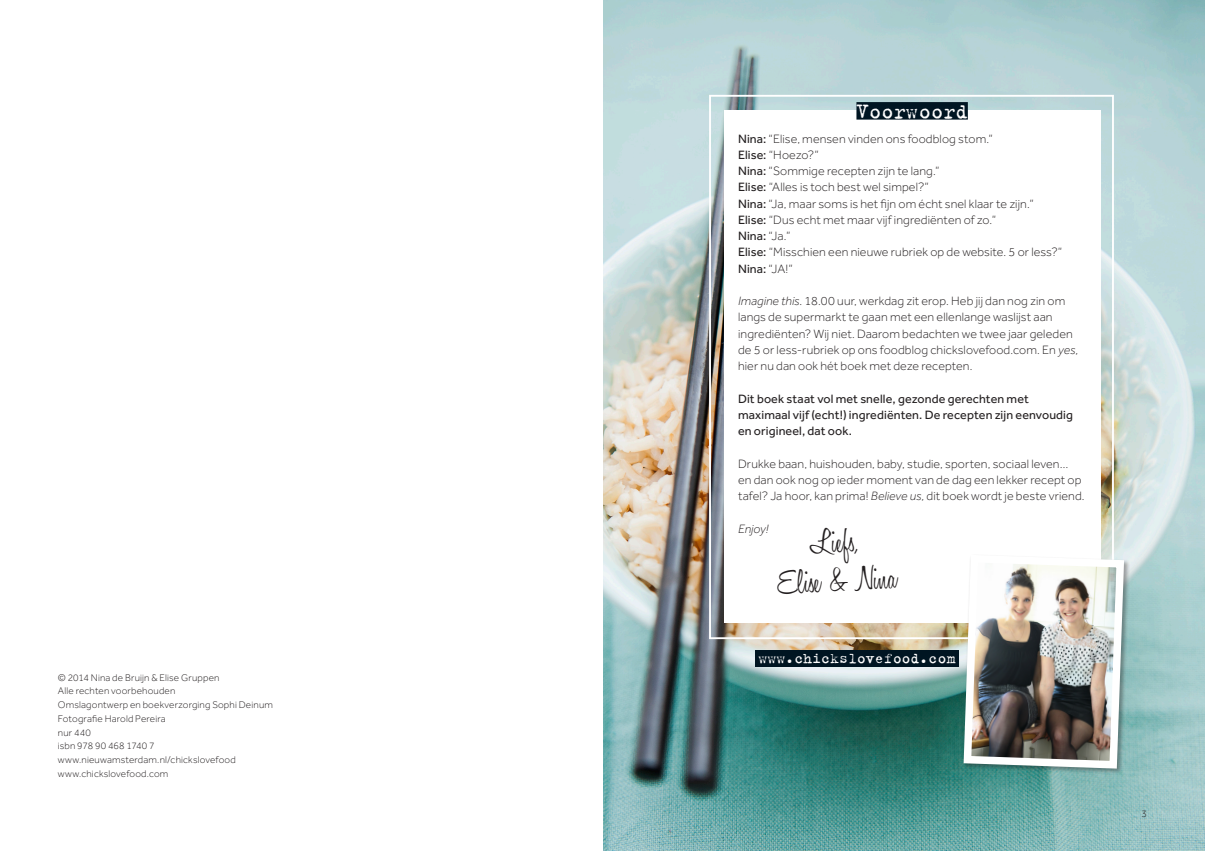
<style>
.page{position:relative;width:1205px;height:851px;background:#fff}
.page>*{position:absolute;margin:0;border:0;box-sizing:border-box;transform-origin:0 0}
._001_platte_tekt_reg{font:300 34.62px "Honey Script";color:#231f20}
._004_kaderkopje_trix{font:22.5px "Trixie";color:#fff}
.t1{font:16.25px "Trixie";color:#fff}
._002_platte_tekst_li{font:300 12.5px/16.2px "Effra";letter-spacing:.01em;color:#231f20}
._001_platte_tekt_reg-2{font:300 12.5px "Effra";letter-spacing:.005em;color:#231f20}
._001_platte_tekt_reg-3{font:12.5px/16.2px "Effra";letter-spacing:.01em;color:#231f20}
._002_platte_tekst_li-2{font:italic 300 12.5px "Effra";letter-spacing:.005em;color:#231f20}
.t2{font:300 10px "Effra";letter-spacing:.015em;color:#231f20}
.s1{font-weight:400}
.s2{font-weight:300}
.s3{font-style:italic}
</style>
<div class="page">
<img style="left:603px;top:0;width:602px;height:850px">
<div style="left:724px;top:110px;width:377px;height:513px;background:#fff"></div>
<div style="left:709px;top:95px;width:405px;height:544px;border:2px solid #fff"></div>
<div style="left:962px;top:553px;width:168px;height:221px;background:#231f20;opacity:.4"></div>
<img style="left:960px;top:551px;width:168px;height:221px">
<div style="left:755px;top:650px;width:204px;height:16px;background:#001522"></div>
<div style="left:856px;top:102px;width:112px;height:18px;background:#001522"></div>
<p class="t2" style="left:58px;top:671px;width:163px">© 2014 Nina de Bruijn &amp; Elise Gruppen</p>
<p class="t2" style="left:58px;top:685px;width:119px">Alle rechten voorbehouden</p>
<p class="t2" style="left:58px;top:699px;width:217px">Omslagontwerp en boekverzorging Sophi Deinum</p>
<p class="t2" style="left:58px;top:712px;width:109px">Fotografie Harold Pereira</p>
<p class="t2" style="left:58px;top:726px;width:34px">nur 440</p>
<p class="t2" style="left:58px;top:740px;width:98px">isbn 978 90 468 1740 7</p>
<p class="t2" style="left:58px;top:754px;width:179px">www.nieuwamsterdam.nl/chickslovefood</p>
<p class="t2" style="left:58px;top:767px;width:112px">www.chickslovefood.com</p>
<p class="_004_kaderkopje_trix" style="left:856px;top:96px;width:113px">Voorwoord</p>
<p class="_001_platte_tekt_reg-2" style="left:738px;top:131px;width:256px"><span class="s1">Nina:</span> “Elise, mensen vinden ons foodblog stom.”</p>
<p class="_001_platte_tekt_reg-2" style="left:738px;top:148px;width:82px"><span class="s1">Elise:</span> “Hoezo?”</p>
<p class="_001_platte_tekt_reg-2" style="left:738px;top:164px;width:203px"><span class="s1">Nina:</span> “Sommige recepten zijn te lang.”</p>
<p class="_001_platte_tekt_reg-2" style="left:738px;top:180px;width:192px"><span class="s1">Elise:</span> “Alles is toch best wel simpel?”</p>
<p class="_001_platte_tekt_reg-2" style="left:738px;top:196px;width:297px"><span class="s1">Nina:</span> “Ja, maar soms is het fijn om écht snel klaar te zijn.”</p>
<p class="_001_platte_tekt_reg-2" style="left:738px;top:213px;width:259px"><span class="s1">Elise:</span> “Dus echt met maar vijf ingrediënten of zo.”</p>
<p class="_001_platte_tekt_reg-3" style="left:738px;top:228px;width:54px">Nina: <span class="s2">“Ja.”</span></p>
<p class="_001_platte_tekt_reg-2" style="left:738px;top:245px;width:325px"><span class="s1">Elise:</span> “Misschien een nieuwe rubriek op de website. 5 or less?”</p>
<p class="_001_platte_tekt_reg-3" style="left:738px;top:260px;width:56px">Nina: <span class="s2">“JA!”</span></p>
<p class="_002_platte_tekst_li" style="left:738px;top:293px;width:342px"><span class="s3">Imagine this</span>. 18.00 uur, werkdag zit erop. Heb jij dan nog zin om langs de supermarkt te gaan met een ellenlange waslijst aan ingrediënten? Wij niet. Daarom bedachten we twee jaar geleden de 5 or less-rubriek op ons foodblog chickslovefood.com. En <span class="s3">yes, </span>hier nu dan ook hét boek met deze recepten.</p>
<p class="_001_platte_tekt_reg-3" style="left:738px;top:390px;width:336px">Dit boek staat vol met snelle, gezonde gerechten met maximaal vijf (echt!) ingrediënten. De recepten zijn eenvoudig en origineel, dat ook.</p>
<p class="_002_platte_tekst_li" style="left:738px;top:455px;width:348px">Drukke baan, huishouden, baby, studie, sporten, sociaal leven… en dan ook nog op ieder moment van de dag een lekker recept op tafel? Ja hoor, kan prima! <span class="s3">Believe us,</span> dit boek wordt je beste vriend.</p>
<p class="_002_platte_tekst_li-2" style="left:738px;top:521px;width:32px">Enjoy!</p>
<p class="_001_platte_tekt_reg" style="left:809px;top:521px;width:52px;rotate:-3deg">Liefs,</p>
<p class="_001_platte_tekt_reg" style="left:776px;top:562px;width:121px;rotate:-3deg">Elise &amp; Nina</p>
<p class="t1" style="left:758px;top:647px;width:198px">www.chickslovefood.com</p>
<p class="t2" style="left:1141px;top:808px;width:7px">3</p>
</div>
